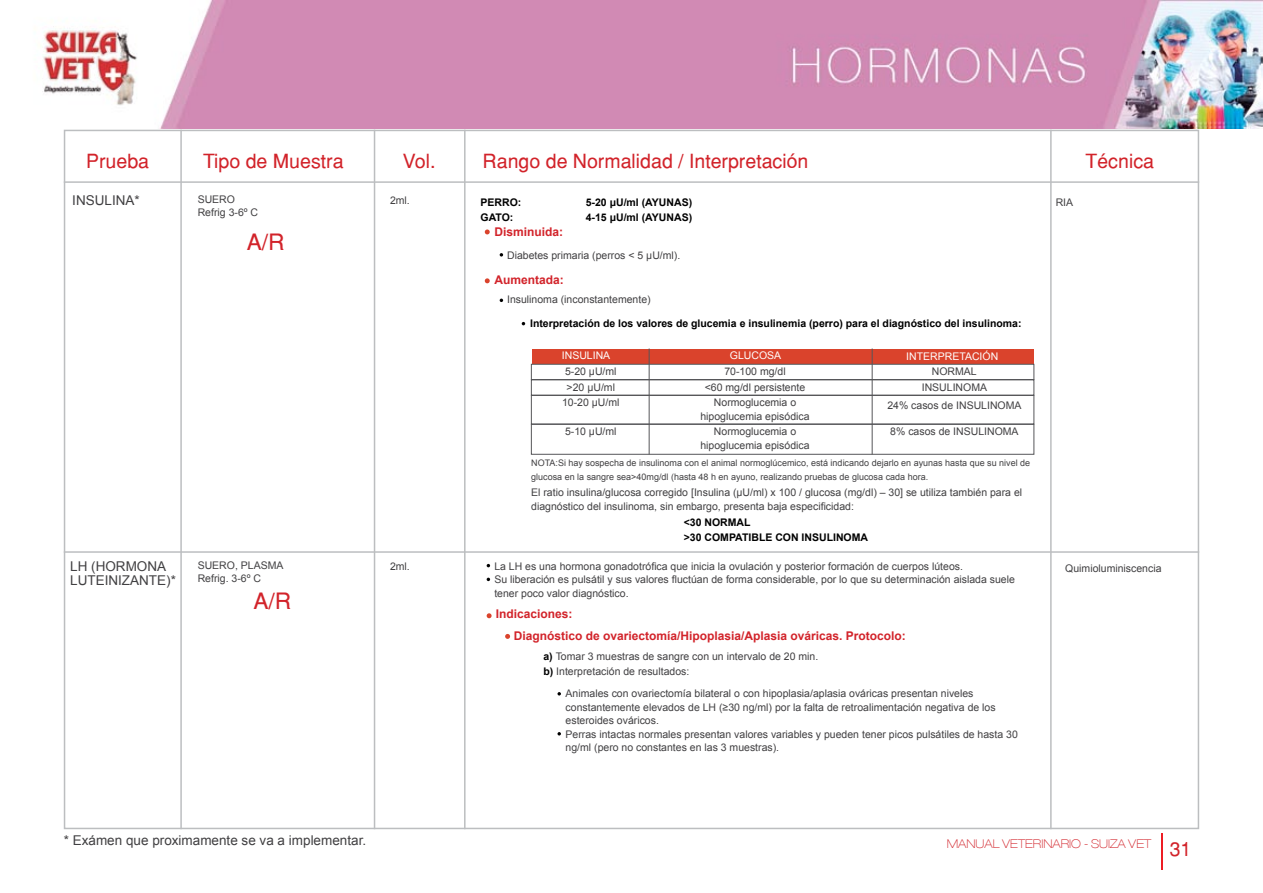
<style>
.page{position:relative;width:1263px;height:893px;background:#fff}
.page>*{position:absolute;margin:0;border:0;box-sizing:border-box;transform-origin:0 0}
.t1{font:22.5px "Helvetica";color:#d2232a}
.t2{font:19.5px "Helvetica";color:#d2232a}
.t3{font:13.5px/13.5px "Arial";color:#414042}
.t4{font:700 12px "Arial";color:#d2232a}
.t5{font:100 expanded 12px "Helvetica 33";color:#d2232a}
.t6{font:10.5px/13.5px "Arial";color:#414042}
.t7{font:700 10.5px/15px "Arial";color:#000}
.t8{font:10.5px "Arial";color:#fff}
.t9{font:9px/13.5px "Arial";color:#414042}
.s1{font-weight:700;color:#000}
</style>
<div class="page">
<hr style="left:180px;top:130px;width:2px;height:699px;background:#bcbec0">
<hr style="left:464px;top:130px;width:1px;height:699px;background:#bcbec0">
<hr style="left:374px;top:130px;width:1px;height:699px;background:#bcbec0">
<hr style="left:1050px;top:130px;width:2px;height:699px;background:#bcbec0">
<hr style="left:64px;top:181px;width:1135px;height:2px;background:#bcbec0">
<hr style="left:1161px;top:834px;width:2px;height:36px;background:#ed1d24">
<div style="left:532px;top:349px;width:501px;height:14px;background:#da432c"></div>
<hr style="left:64px;top:551px;width:1135px;height:2px;background:#bcbec0">
<div style="left:531px;top:364px;width:503px;height:16px;border:1px solid #565659"></div>
<div style="left:531px;top:424px;width:503px;height:30px;border:1px solid #565659"></div>
<div style="left:531px;top:395px;width:503px;height:29px;border:1px solid #565659"></div>
<hr style="left:649px;top:348px;width:1px;height:106px;background:#565659">
<hr style="left:872px;top:348px;width:1px;height:106px;background:#565659">
<svg style="left:487px;top:613px;width:5px;height:5px"></svg>
<svg style="left:505px;top:634px;width:5px;height:5px"></svg>
<svg style="left:485px;top:229px;width:5px;height:5px"></svg>
<svg style="left:485px;top:278px;width:5px;height:5px"></svg>
<svg style="left:557px;top:732px;width:4px;height:3px"></svg>
<svg style="left:500px;top:253px;width:3px;height:4px"></svg>
<img style="left:43px;top:0;width:1220px;height:129px">
<h2 class="t2" style="left:86px;top:149px;width:65px">Prueba</h2>
<h2 class="t2" style="left:203px;top:149px;width:142px">Tipo de Muestra</h2>
<h2 class="t2" style="left:403px;top:149px;width:34px">Vol.</h2>
<h2 class="t2" style="left:483px;top:149px;width:327px">Rango de Normalidad / Interpretación</h2>
<h2 class="t2" style="left:1085px;top:149px;width:70px">Técnica</h2>
<p class="t3" style="left:72px;top:194px;width:69px">INSULINA*</p>
<p class="t6" style="left:198px;top:192px;width:62px">SUERO<br>Refrig 3-6º C</p>
<h1 class="t1" style="left:247px;top:228px;width:39px">A/R</h1>
<p class="t3" style="left:70px;top:560px;width:107px">LH (HORMONA<br>LUTEINIZANTE)*</p>
<p class="t6" style="left:198px;top:559px;width:87px">SUERO, PLASMA<br>Refrig. 3-6º C</p>
<h1 class="t1" style="left:253px;top:587px;width:39px">A/R</h1>
<p class="t6" style="left:390px;top:193px;width:21px">2ml.</p>
<p class="t6" style="left:390px;top:559px;width:21px">2ml.</p>
<p class="t7" style="left:480px;top:195px;width:42px">PERRO:<br>GATO:</p>
<p class="t7" style="left:586px;top:195px;width:108px">5-20 μU/ml (AYUNAS)<br>4-15 μU/ml (AYUNAS)</p>
<p class="t6" style="left:507px;top:248px;width:175px">Diabetes primaria (perros &lt; 5 μU/ml).</p>
<p class="t4" style="left:494px;top:224px;width:70px">Disminuida:</p>
<p class="t4" style="left:494px;top:272px;width:71px">Aumentada:</p>
<p class="t6" style="left:507px;top:292px;width:145px">Insulinoma (inconstantemente)</p>
<p class="t7" style="left:530px;top:316px;width:493px">Interpretación de los valores de glucemia e insulinemia (perro) para el diagnóstico del insulinoma:</p>
<p class="t8" style="left:562px;top:349px;width:50px">INSULINA</p>
<p class="t8" style="left:730px;top:349px;width:53px">GLUCOSA</p>
<p class="t6" style="left:565px;top:364px;width:53px;line-height:15.6px">5-20 μU/ml &gt;20 μU/ml</p>
<p class="t6" style="left:565px;top:425px;width:53px">5-10 μU/ml</p>
<p class="t6" style="left:705px;top:364px;width:102px;line-height:15.6px;text-align:center">70-100 mg/dl<br>&lt;60 mg/dl persistente</p>
<p class="t6" style="left:700px;top:425px;width:111px;text-align:center">Normoglucemia o hipoglucemia episódica</p>
<p class="t6" style="left:562px;top:396px;width:59px">10-20 μU/ml</p>
<p class="t6" style="left:700px;top:396px;width:111px;text-align:center">Normoglucemia o hipoglucemia episódica</p>
<p class="t8" style="left:906px;top:349px;width:93px">INTERPRETACIÓN</p>
<p class="t6" style="left:922px;top:364px;width:67px;line-height:15.6px;text-align:center">NORMAL<br>INSULINOMA</p>
<p class="t6" style="left:890px;top:425px;width:130px">8% casos de INSULINOMA</p>
<p class="t6" style="left:887px;top:399px;width:136px">24% casos de INSULINOMA</p>
<p class="t9" style="left:531px;top:456px;width:501px">NOTA:Si hay sospecha de insulinoma con el animal normoglúcemico, está indicando dejarlo en ayunas hasta que su nivel de glucosa en la sangre sea&gt;40mg/dl (hasta 48 h en ayuno, realizando pruebas de glucosa cada hora.</p>
<p class="t7" style="left:684px;top:515px;width:186px">&lt;30 NORMAL<br>&gt;30 COMPATIBLE CON INSULINOMA</p>
<p class="t6" style="left:531px;top:486px;width:492px">El ratio insulina/glucosa corregido [Insulina (μU/ml) x 100 / glucosa (mg/dl) – 30] se utiliza también para el diagnóstico del insulinoma, sin embargo, presenta baja especificidad:</p>
<p class="t6" style="left:494px;top:559px;width:522px">La LH es una hormona gonadotrófica que inicia la ovulación y posterior formación de cuerpos lúteos.<br>Su liberación es pulsátil y sus valores fluctúan de forma considerable, por lo que su determinación aislada suele tener poco valor diagnóstico.</p>
<p class="t4" style="left:496px;top:606px;width:78px">Indicaciones:</p>
<p class="t4" style="left:514px;top:628px;width:394px">Diagnóstico de ovariectomía/Hipoplasia/Aplasia ováricas. Protocolo:</p>
<p class="t6" style="left:543px;top:649px;width:276px;line-height:15px"><span class="s1">a)</span> Tomar 3 muestras de sangre con un intervalo de 20 min. <span class="s1">b)</span> Interpretación de resultados:</p>
<p class="t6" style="left:566px;top:687px;width:454px">Animales con ovariectomía bilateral o con hipoplasia/aplasia ováricas presentan niveles constantemente elevados de LH (≥30 ng/ml) por la falta de retroalimentación negativa de los esteroides ováricos.<br>Perras intactas normales presentan valores variables y pueden tener picos pulsátiles de hasta 30 ng/ml (pero no constantes en las 3 muestras).</p>
<p class="t6" style="left:1056px;top:195px;width:19px">RIA</p>
<p class="t6" style="left:1065px;top:561px;width:98px">Quimioluminiscencia</p>
<p class="t3" style="left:64px;top:833px;width:304px">* Exámen que proximamente se va a implementar.</p>
<p class="t5" style="left:947px;top:837px;width:206px">MANUAL VETERINARIO - SUIZA VET</p>
<h2 class="t2" style="left:1170px;top:837px;width:23px">31</h2>
</div>
